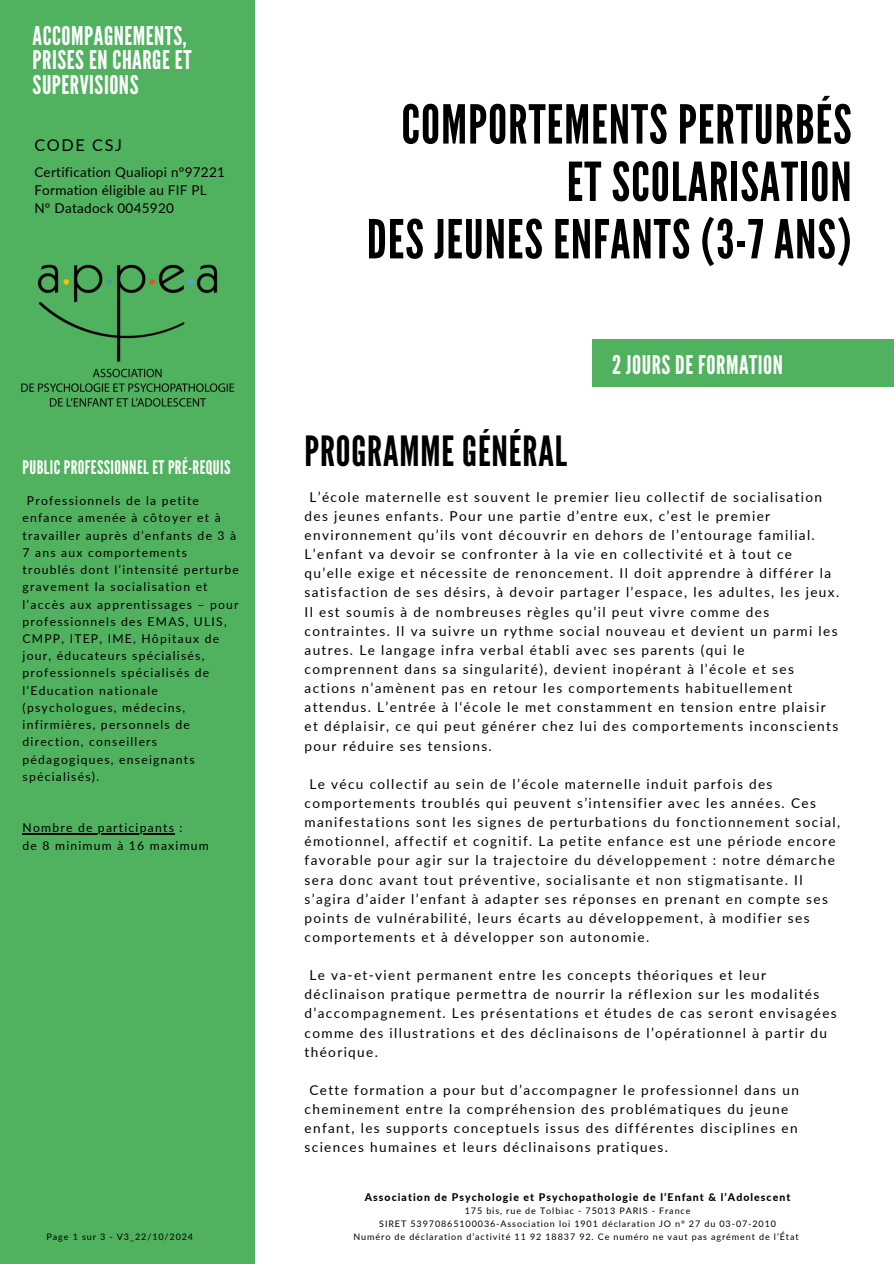
<style>
.page{position:relative;width:894px;height:1264px;background:#fff}
.page>*{position:absolute;margin:0;border:0;box-sizing:border-box;transform-origin:0 0}
.t1{font:53.55px/57.3px "League Gothic";letter-spacing:.02em;color:#000;text-align:right}
.t2{font:41.55px "League Gothic";letter-spacing:.02em;color:#000}
.t3{font:25.8px/24.8px "League Gothic";letter-spacing:.02em;color:#fff}
.t4{font:18.75px "League Gothic";letter-spacing:.02em;color:#fff}
.t5{font:16.2px "Lato";letter-spacing:.1em;color:#000}
.t6{font:13.65px/19.2px "Lato";letter-spacing:.1em;color:#000}
.t7{font:13.5px/18px "Lato";letter-spacing:.02em;color:#000}
.t8{font:12.15px/17.2px "Lato";letter-spacing:.1em;color:#000}
.t9{font:800 10.5px "Lato";letter-spacing:.1em;color:#000}
.t10{font:9px "Lato";letter-spacing:.1em;color:#000}
</style>
<div class="page">
<div style="left:0;top:0;width:254px;height:1263px;background:#50b25f"></div>
<div style="left:592px;top:339px;width:301px;height:47px;background:#50b25f"></div>
<hr style="left:23px;top:833px;width:152px;height:1px;background:#000">
<img style="left:21px;top:264px;width:214px;height:143px">
<p class="t3" style="left:33px;top:24px;width:160px">ACCOMPAGNEMENTS,<br>PRISES EN CHARGE ET<br>SUPERVISIONS</p>
<h3 class="t5" style="left:34px;top:135px;width:89px">CODE CSJ</h3>
<h6 class="t7" style="left:34px;top:163px;width:192px">Certification Qualiopi n°97221<br>Formation éligible au FIF PL<br>N° Datadock 0045920</h6>
<h5 class="t4" style="left:23px;top:456px;width:209px">PUBLIC PROFESSIONNEL ET PRÉ-REQUIS</h5>
<p class="t8" style="left:23px;top:492px;width:218px;text-indent:4px">Professionnels de la petite enfance amenée à côtoyer et à travailler auprès d’enfants de 3 à<br>7 ans aux comportements troublés dont l’intensité perturbe gravement la socialisation et l’accès aux apprentissages – pour professionnels des EMAS, ULIS,<br>CMPP, ITEP, IME, Hôpitaux de jour, éducateurs spécialisés, professionnels spécialisés de l’Education nationale (psychologues, médecins, infirmières, personnels de direction, conseillers pédagogiques, enseignants spécialisés).</p>
<p class="t8" style="left:23px;top:819px;width:161px">Nombre de participants :</p>
<h1 class="t8" style="left:23px;top:836px;width:188px">de 8 minimum à 16 maximum</h1>
<p class="t1" style="left:367px;top:97px;width:486px">COMPORTEMENTS PERTURBÉS<br>ET SCOLARISATION<br>DES JEUNES ENFANTS (3-7 ANS)</p>
<h6 class="t3" style="left:612px;top:352px;width:172px">2 JOURS DE FORMATION</h6>
<h6 class="t2" style="left:304px;top:427px;width:264px">PROGRAMME GÉNÉRAL</h6>
<p class="t6" style="left:304px;top:487px;width:536px;text-indent:5px">L’école maternelle est souvent le premier lieu collectif de socialisation des jeunes enfants. Pour une partie d’entre eux, c’est le premier environnement qu’ils vont découvrir en dehors de l’entourage familial.<br>L’enfant va devoir se confronter à la vie en collectivité et à tout ce qu’elle exige et nécessite de renoncement. Il doit apprendre à différer la satisfaction de ses désirs, à devoir partager l’espace, les adultes, les jeux.<br>Il est soumis à de nombreuses règles qu’il peut vivre comme des contraintes. Il va suivre un rythme social nouveau et devient un parmi les autres. Le langage infra verbal établi avec ses parents (qui le comprennent dans sa singularité), devient inopérant à l’école et ses actions n’amènent pas en retour les comportements habituellement attendus. L’entrée à l‘école le met constamment en tension entre plaisir et déplaisir, ce qui peut générer chez lui des comportements inconscients pour réduire ses tensions.</p>
<h4 class="t6" style="left:304px;top:774px;width:537px;text-indent:5px">Le vécu collectif au sein de l’école maternelle induit parfois des comportements troublés qui peuvent s’intensifier avec les années. Ces manifestations sont les signes de perturbations du fonctionnement social, émotionnel, affectif et cognitif. La petite enfance est une période encore favorable pour agir sur la trajectoire du développement : notre démarche sera donc avant tout préventive, socialisante et non stigmatisante. Il s’agira d’aider l’enfant à adapter ses réponses en prenant en compte ses points de vulnérabilité, leurs écarts au développement, à modifier ses comportements et à développer son autonomie.</h4>
<p class="t6" style="left:304px;top:965px;width:533px;text-indent:5px">Le va-et-vient permanent entre les concepts théoriques et leur déclinaison pratique permettra de nourrir la réflexion sur les modalités d’accompagnement. Les présentations et études de cas seront envisagées comme des illustrations et des déclinaisons de l’opérationnel à partir du théorique.</p>
<p class="t6" style="left:304px;top:1080px;width:495px;text-indent:5px">Cette formation a pour but d’accompagner le professionnel dans un cheminement entre la compréhension des problématiques du jeune enfant, les supports conceptuels issus des différentes disciplines en sciences humaines et leurs déclinaisons pratiques.</p>
<p class="t9" style="left:364px;top:1190px;width:427px">Association de Psychologie et Psychopathologie de l’Enfant &amp; l’Adolescent</p>
<h3 class="t10" style="left:464px;top:1205px;width:227px">175 bis, rue de Tolbiac - 75013 PARIS - France</h3>
<h2 class="t10" style="left:379px;top:1217px;width:398px">SIRET 53970865100036-Association loi 1901 déclaration JO n° 27 du 03-07-2010</h2>
<h6 class="t10" style="left:47px;top:1230px;width:148px">Page 1 sur 3 - V3_22/10/2024</h6>
<h6 class="t10" style="left:353px;top:1230px;width:446px">Numéro de déclaration d’activité 11 92 18837 92. Ce numéro ne vaut pas agrément de l’État</h6>
</div>
